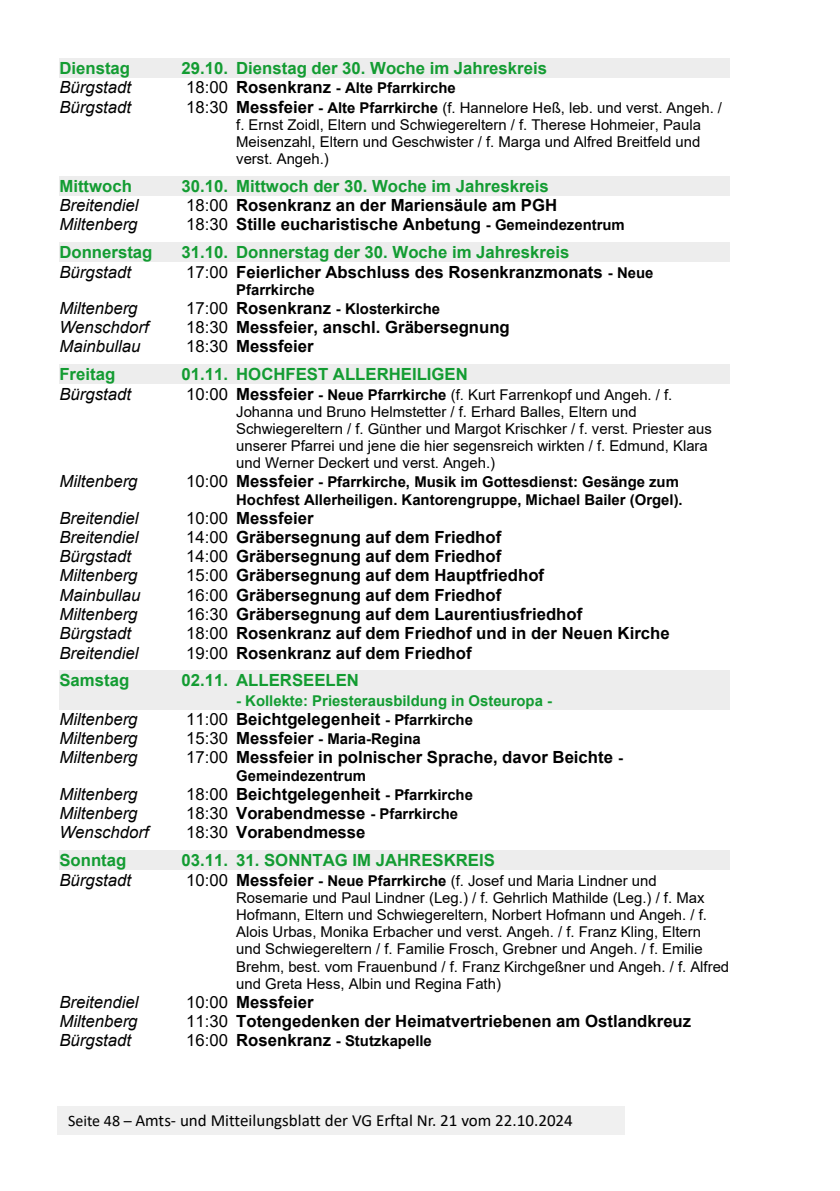
<style>
.page{position:relative;width:840px;height:1191px;background:#fff}
.page>*{position:absolute;margin:0;border:0;box-sizing:border-box;transform-origin:0 0}
.t1{font:17px "Calibri";color:#000}
.t2{font:700 16.8px "Arial";color:#000}
.t3{font:italic 16.8px "Arial";color:#000}
.t4{font:700 16.8px "Arial";color:#139c32}
.t5{font:14.8px/17.2px "Arial";color:#000}
.t6{font:700 14.8px/17.4px "Arial";color:#000;text-align:right}
.t7{font:700 14.8px "Arial";color:#139c32}
.s1{font-weight:400;font-size:16.8px}
.s2{font-size:16.8px}
.s3{font-weight:700;font-size:16.8px}
.s4{font-weight:700}
.s5{font-weight:400}
.s6{font-size:14.8px}
.s7{font-size:16px}
</style>
<div class="page">
<div style="left:57px;top:1106px;width:567px;height:28px;background:#f0f0f0"></div>
<div style="left:59px;top:58px;width:670px;height:20px;background:#ededed"></div>
<div style="left:59px;top:176px;width:670px;height:19px;background:#ededed"></div>
<div style="left:59px;top:242px;width:670px;height:20px;background:#ededed"></div>
<div style="left:59px;top:364px;width:670px;height:20px;background:#ededed"></div>
<div style="left:59px;top:670px;width:670px;height:20px;background:#ededed"></div>
<div style="left:59px;top:690px;width:670px;height:19px;background:#ededed"></div>
<div style="left:59px;top:850px;width:670px;height:19px;background:#ededed"></div>
<p class="t4" style="left:59px;top:59px;width:72px">Dienstag</p>
<p class="t4" style="left:181px;top:59px;width:366px">29.10. Dienstag der 30. Woche im Jahreskreis</p>
<p class="t3" style="left:59px;top:81px;width:73px">Bürgstadt</p>
<p class="t6" style="left:186px;top:80px;width:271px"><span class="s1">18:00</span> <span class="s2">Rosenkranz</span> - Alte Pfarrkirche</p>
<p class="t3" style="left:59px;top:100px;width:73px">Bürgstadt</p>
<p class="t5" style="left:236px;top:100px;width:487px;text-indent:-50px"><span class="s2">18:30</span> <span class="s3">Messfeier</span> <span class="s4">- Alte Pfarrkirche</span> (f. Hannelore Heß, leb. und verst. Angeh. / f. Ernst Zoidl, Eltern und Schwiegereltern / f. Therese Hohmeier, Paula Meisenzahl, Eltern und Geschwister / f. Marga und Alfred Breitfeld und verst. Angeh.)</p>
<p class="t4" style="left:59px;top:177px;width:74px">Mittwoch</p>
<p class="t4" style="left:181px;top:177px;width:368px">30.10. Mittwoch der 30. Woche im Jahreskreis</p>
<p class="t3" style="left:59px;top:199px;width:81px">Breitendiel</p>
<p class="t2" style="left:186px;top:196px;width:372px"><span class="s5">18:00</span> Rosenkranz an der Mariensäule am PGH</p>
<p class="t3" style="left:59px;top:218px;width:80px">Miltenberg</p>
<p class="t2" style="left:186px;top:216px;width:440px"><span class="s5">18:30</span> Stille eucharistische Anbetung <span class="s6">- Gemeindezentrum</span></p>
<p class="t4" style="left:59px;top:243px;width:94px">Donnerstag</p>
<p class="t4" style="left:181px;top:243px;width:389px">31.10. Donnerstag der 30. Woche im Jahreskreis</p>
<p class="t3" style="left:59px;top:265px;width:73px">Bürgstadt</p>
<p class="t2" style="left:186px;top:263px;width:468px"><span class="s5">17:00</span> Feierlicher Abschluss des Rosenkranzmonats <span class="s6">- Neue</span></p>
<p class="t6" style="left:236px;top:281px;width:80px">Pfarrkirche</p>
<p class="t3" style="left:59px;top:302px;width:80px">Miltenberg</p>
<p class="t6" style="left:186px;top:300px;width:255px"><span class="s1">17:00</span> <span class="s2">Rosenkranz</span> - Klosterkirche</p>
<p class="t3" style="left:59px;top:321px;width:91px">Wenschdorf</p>
<p class="t2" style="left:186px;top:318px;width:325px"><span class="s5">18:30</span> Messfeier, anschl. Gräbersegnung</p>
<p class="t3" style="left:59px;top:340px;width:82px">Mainbullau</p>
<p class="t2" style="left:186px;top:338px;width:129px"><span class="s5">18:30</span> Messfeier</p>
<p class="t4" style="left:59px;top:366px;width:57px">Freitag</p>
<p class="t4" style="left:181px;top:366px;width:287px">01.11. HOCHFEST ALLERHEILIGEN</p>
<p class="t3" style="left:59px;top:387px;width:73px">Bürgstadt</p>
<p class="t5" style="left:236px;top:387px;width:477px;text-indent:-50px"><span class="s2">10:00</span> <span class="s3">Messfeier</span> <span class="s4">- Neue Pfarrkirche</span> (f. Kurt Farrenkopf und Angeh. / f.<br>Johanna und Bruno Helmstetter / f. Erhard Balles, Eltern und Schwiegereltern / f. Günther und Margot Krischker / f. verst. Priester aus unserer Pfarrei und jene die hier segensreich wirkten / f. Edmund, Klara und Werner Deckert und verst. Angeh.)</p>
<p class="t3" style="left:59px;top:475px;width:80px">Miltenberg</p>
<p class="t6" style="left:186px;top:474px;width:497px"><span class="s1">10:00</span> <span class="s2">Messfeier</span> - Pfarrkirche, Musik im Gottesdienst: Gesänge zum<br>Hochfest Allerheiligen. Kantorengruppe, Michael Bailer (Orgel).</p>
<p class="t3" style="left:59px;top:511px;width:81px">Breitendiel</p>
<p class="t2" style="left:186px;top:509px;width:129px"><span class="s5">10:00</span> Messfeier</p>
<p class="t3" style="left:59px;top:531px;width:81px">Breitendiel</p>
<p class="t2" style="left:186px;top:528px;width:316px"><span class="s5">14:00</span> Gräbersegnung auf dem Friedhof</p>
<p class="t3" style="left:59px;top:550px;width:73px">Bürgstadt</p>
<p class="t2" style="left:186px;top:547px;width:316px"><span class="s5">14:00</span> Gräbersegnung auf dem Friedhof</p>
<p class="t3" style="left:59px;top:569px;width:80px">Miltenberg</p>
<p class="t2" style="left:186px;top:567px;width:359px"><span class="s5">15:00</span> Gräbersegnung auf dem Hauptfriedhof</p>
<p class="t3" style="left:59px;top:588px;width:82px">Mainbullau</p>
<p class="t2" style="left:186px;top:586px;width:316px"><span class="s5">16:00</span> Gräbersegnung auf dem Friedhof</p>
<p class="t3" style="left:59px;top:608px;width:80px">Miltenberg</p>
<p class="t2" style="left:186px;top:605px;width:397px"><span class="s5">16:30</span> Gräbersegnung auf dem Laurentiusfriedhof</p>
<p class="t3" style="left:59px;top:627px;width:73px">Bürgstadt</p>
<p class="t2" style="left:186px;top:624px;width:484px"><span class="s5">18:00</span> Rosenkranz auf dem Friedhof und in der Neuen Kirche</p>
<p class="t3" style="left:59px;top:646px;width:81px">Breitendiel</p>
<p class="t2" style="left:186px;top:644px;width:286px"><span class="s5">19:00</span> Rosenkranz auf dem Friedhof</p>
<p class="t4" style="left:59px;top:671px;width:71px">Samstag</p>
<p class="t4" style="left:181px;top:671px;width:179px">02.11. ALLERSEELEN</p>
<p class="t7" style="left:236px;top:692px;width:317px">- Kollekte: Priesterausbildung in Osteuropa -</p>
<p class="t3" style="left:59px;top:712px;width:80px">Miltenberg</p>
<p class="t2" style="left:186px;top:710px;width:288px"><span class="s5">11:00</span> Beichtgelegenheit <span class="s6">- Pfarrkirche</span></p>
<p class="t3" style="left:59px;top:732px;width:80px">Miltenberg</p>
<p class="t6" style="left:186px;top:730px;width:236px"><span class="s1">15:30</span> <span class="s2">Messfeier</span> - Maria-Regina</p>
<p class="t3" style="left:59px;top:751px;width:80px">Miltenberg</p>
<p class="t2" style="left:186px;top:748px;width:438px"><span class="s5">17:00</span> Messfeier in polnischer Sprache, davor Beichte <span class="s6">-</span></p>
<p class="t6" style="left:236px;top:767px;width:131px">Gemeindezentrum</p>
<p class="t3" style="left:59px;top:787px;width:80px">Miltenberg</p>
<p class="t2" style="left:186px;top:785px;width:288px"><span class="s5">18:00</span> Beichtgelegenheit <span class="s6">- Pfarrkirche</span></p>
<p class="t3" style="left:59px;top:807px;width:80px">Miltenberg</p>
<p class="t2" style="left:186px;top:804px;width:273px"><span class="s5">18:30</span> Vorabendmesse <span class="s6">- Pfarrkirche</span></p>
<p class="t3" style="left:59px;top:826px;width:91px">Wenschdorf</p>
<p class="t2" style="left:186px;top:823px;width:181px"><span class="s5">18:30</span> Vorabendmesse</p>
<p class="t4" style="left:59px;top:851px;width:68px">Sonntag</p>
<p class="t4" style="left:181px;top:851px;width:314px">03.11. 31. SONNTAG IM JAHRESKREIS</p>
<p class="t3" style="left:59px;top:873px;width:73px">Bürgstadt</p>
<p class="t5" style="left:236px;top:873px;width:494px;text-indent:-50px"><span class="s2">10:00</span> <span class="s3">Messfeier</span> <span class="s4">- Neue Pfarrkirche</span> (f. Josef und Maria Lindner und Rosemarie und Paul Lindner (Leg.) / f. Gehrlich Mathilde (Leg.) / f. Max Hofmann, Eltern und Schwiegereltern, Norbert Hofmann und Angeh. / f.<br>Alois Urbas, Monika Erbacher und verst. Angeh. / f. Franz Kling, Eltern und Schwiegereltern / f. Familie Frosch, Grebner und Angeh. / f. Emilie Brehm, best. vom Frauenbund / f. Franz Kirchgeßner und Angeh. / f. Alfred und Greta Hess, Albin und Regina Fath)</p>
<p class="t3" style="left:59px;top:995px;width:81px">Breitendiel</p>
<p class="t2" style="left:186px;top:992px;width:129px"><span class="s5">10:00</span> Messfeier</p>
<p class="t3" style="left:59px;top:1014px;width:80px">Miltenberg</p>
<p class="t2" style="left:186px;top:1012px;width:506px"><span class="s5">11:30</span> Totengedenken der Heimatvertriebenen am Ostlandkreuz</p>
<p class="t3" style="left:59px;top:1033px;width:73px">Bürgstadt</p>
<p class="t6" style="left:186px;top:1032px;width:247px"><span class="s1">16:00</span> <span class="s2">Rosenkranz</span> - Stutzkapelle</p>
<p class="t1" style="left:68px;top:1109px;width:506px"><span class="s7">Seite 48 –</span> Amts- und Mitteilungsblatt der VG Erftal Nr. 21 vom 22.10.2024</p>
</div>
